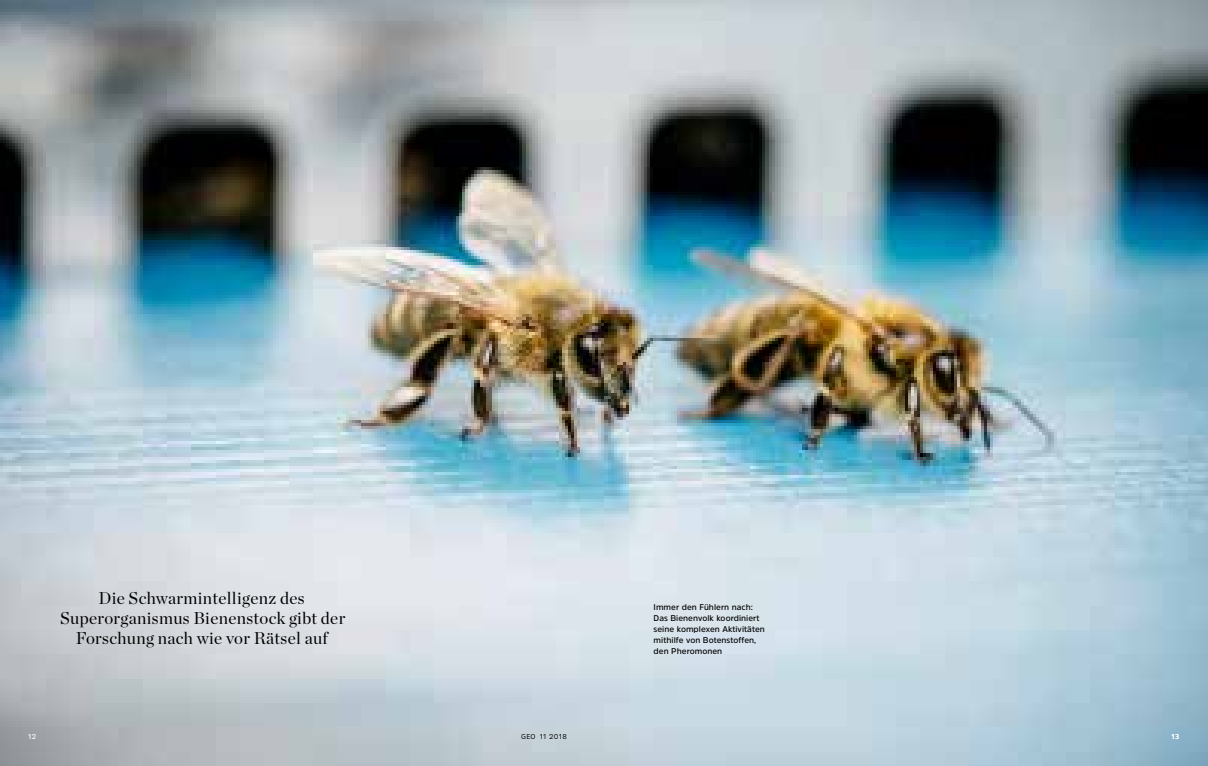
<style>
.page{position:relative;width:1208px;height:766px;background:#fff}
.page>*{position:absolute;margin:0;border:0;box-sizing:border-box;transform-origin:0 0}
.t1{font:17px/20px "Chronicle Display";letter-spacing:.02em;color:#000;text-align:center}
.t2{font:600 8.3px/11px "Amsi Pro";letter-spacing:.005em;color:#000}
.t3{font:7px "Amsi Pro";letter-spacing:.045em;color:#000}
.t4{font:600 7px "Amsi Pro";color:#fff}
</style>
<div class="page">
<img style="left:0;top:0;width:1208px;height:765px">
<h1 class="t1" style="left:60px;top:586px;width:286px">Die Schwarmintelligenz des<br>Superorganismus Bienenstock gibt der<br>Forschung nach wie vor Rätsel auf</h1>
<p class="t2" style="left:653px;top:601px;width:113px">Immer den Fühlern nach:<br>Das Bienenvolk koordiniert seine komplexen Aktivitäten mithilfe von Botenstoffen, den Pheromonen</p>
<p class="t4" style="left:28px;top:731px;width:10px">12</p>
<p class="t3" style="left:521px;top:731px;width:47px">GEO 11 2018</p>
<p class="t4" style="left:1171px;top:731px;width:9px">13</p>
</div>
